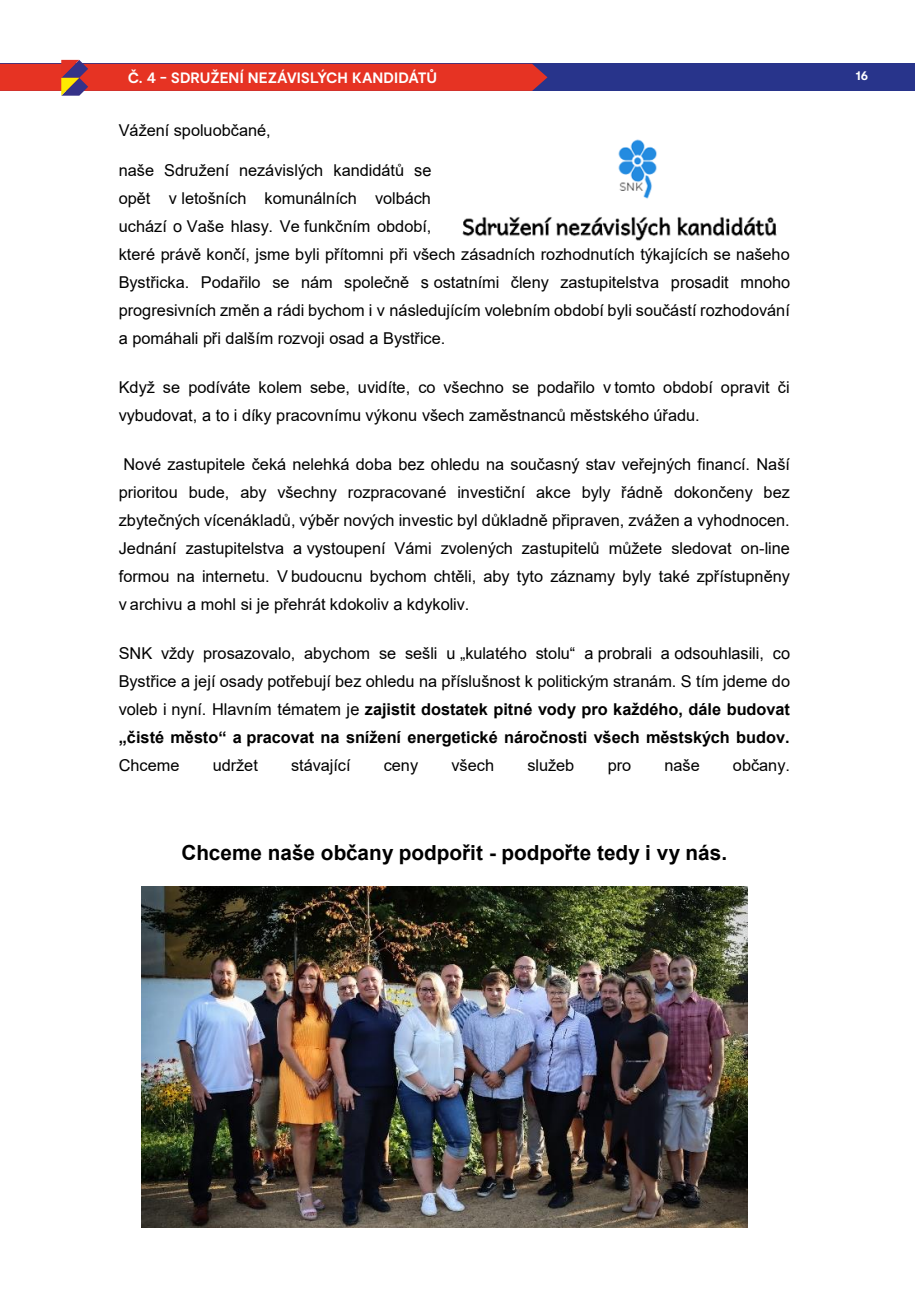
<style>
.page{position:relative;width:915px;height:1306px;background:#fff}
.page>*{position:absolute;margin:0;border:0;box-sizing:border-box;transform-origin:0 0}
.t1{font:700 20.7px "Arial";color:#000}
.t2{font:16.35px/28px "Arial";color:#000}
.t3{font:700 15px "Moderat";color:#fff}
.t4{font:700 13.5px "Moderat";color:#fff}
.s1{font-weight:700}
</style>
<div class="page">
<div style="left:0;top:64px;width:914px;height:27px;background:#28348b"></div>
<img style="left:141px;top:887px;width:605px;height:340px">
<img style="left:462px;top:139px;width:315px;height:102px">
<svg style="left:0;top:60px;width:547px;height:36px"></svg>
<p class="t3" style="left:128px;top:69px;width:311px">Č. 4 - SDRUŽENÍ NEZÁVISLÝCH KANDIDÁTŮ</p>
<p class="t4" style="left:855px;top:68px;width:14px">16</p>
<p class="t2" style="left:119px;top:116px;width:153px">Vážení spoluobčané,</p>
<p class="t2" style="left:119px;top:156px;width:672px">naše Sdružení nezávislých kandidátů se<br>opět v letošních komunálních volbách<br>uchází o Vaše hlasy. Ve funkčním období,<br>které právě končí, jsme byli přítomni při všech zásadních rozhodnutích týkajících se našeho Bystřicka. Podařilo se nám společně s ostatními členy zastupitelstva prosadit mnoho progresivních změn a rádi bychom i v následujícím volebním období byli součástí rozhodování a pomáhali při dalším rozvoji osad a Bystřice.</p>
<p class="t2" style="left:119px;top:373px;width:672px">Když se podíváte kolem sebe, uvidíte, co všechno se podařilo v tomto období opravit či vybudovat, a to i díky pracovnímu výkonu všech zaměstnanců městského úřadu.</p>
<p class="t2" style="left:119px;top:450px;width:672px;text-align:justify">Nové zastupitele čeká nelehká doba bez ohledu na současný stav veřejných financí. Naší prioritou bude, aby všechny rozpracované investiční akce byly řádně dokončeny bez zbytečných vícenákladů, výběr nových investic byl důkladně připraven, zvážen a vyhodnocen.<br>Jednání zastupitelstva a vystoupení Vámi zvolených zastupitelů můžete sledovat on-line formou na internetu. V budoucnu bychom chtěli, aby tyto záznamy byly také zpřístupněny v archivu a mohl si je přehrát kdokoliv a kdykoliv.</p>
<p class="t2" style="left:119px;top:639px;width:672px;text-align:justify">SNK vždy prosazovalo, abychom se sešli u „kulatého stolu“ a probrali a odsouhlasili, co Bystřice a její osady potřebují bez ohledu na příslušnost k politickým stranám. S tím jdeme do voleb i nyní. Hlavním tématem je <span class="s1">zajistit dostatek pitné vody pro každého, dále budovat „čisté město“ a pracovat na snížení energetické náročnosti všech městských budov.</span></p>
<p class="t2" style="left:119px;top:751px;width:62px">Chceme</p>
<p class="t2" style="left:213px;top:751px;width:46px">udržet</p>
<p class="t2" style="left:291px;top:751px;width:61px">stávající</p>
<p class="t2" style="left:383px;top:751px;width:36px">ceny</p>
<p class="t2" style="left:451px;top:751px;width:44px">všech</p>
<p class="t2" style="left:527px;top:751px;width:48px">služeb</p>
<p class="t2" style="left:607px;top:751px;width:25px">pro</p>
<p class="t2" style="left:664px;top:751px;width:37px">naše</p>
<p class="t2" style="left:732px;top:751px;width:59px">občany.</p>
<p class="t1" style="left:181px;top:838px;width:547px">Chceme naše občany podpořit - podpořte tedy i vy nás.</p>
</div>
